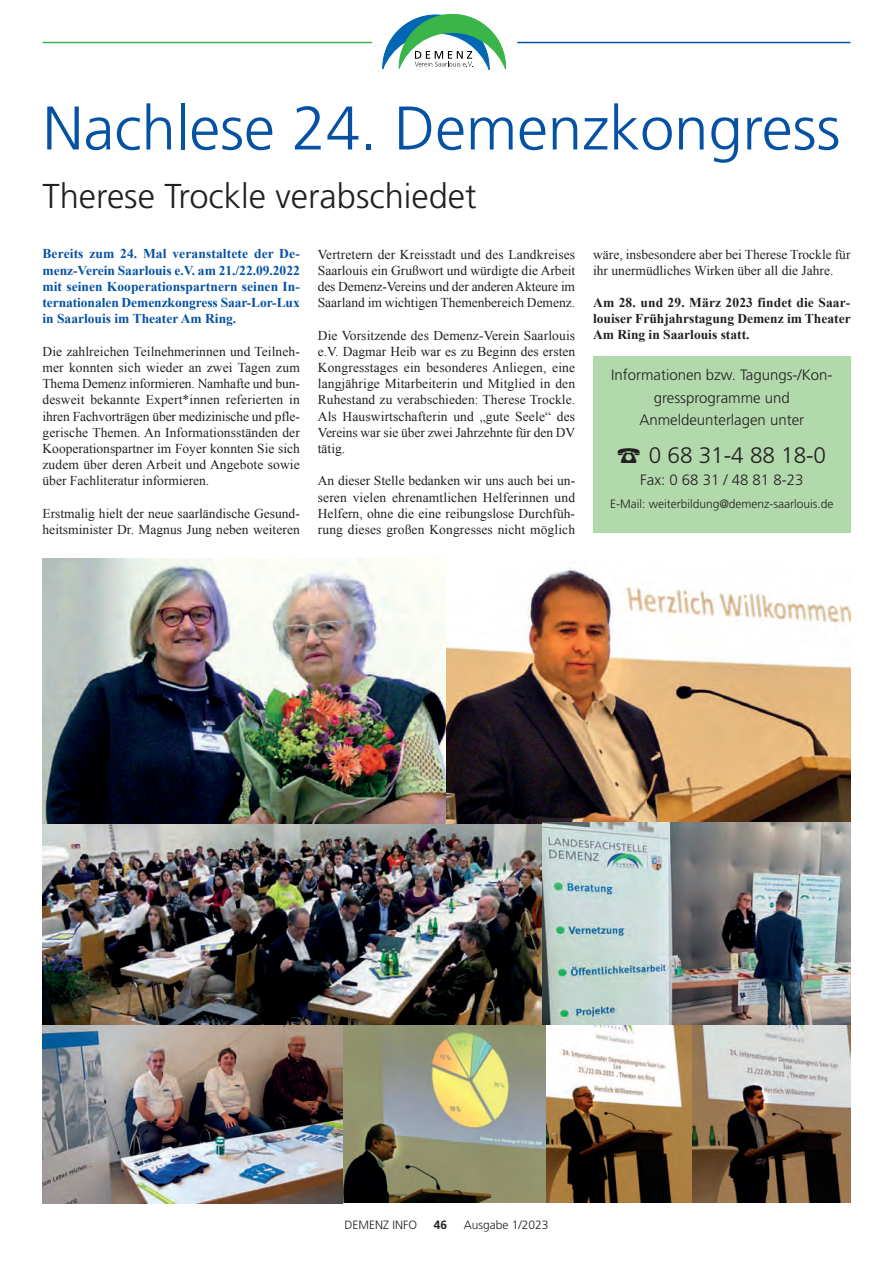
<style>
.page{position:relative;width:893px;height:1263px;background:#fff}
.page>*{position:absolute;margin:0;border:0;box-sizing:border-box;transform-origin:0 0}
.t1{font:300 61.5px "Frutiger";color:#0551a4}
.t2{font:300 34.5px "Frutiger";color:#231f20}
.t3{font:300 22.5px "Frutiger";color:#231f20}
.t4{font:300 15px/22.5px "Frutiger";color:#231f20;text-align:center}
.t5{font:13.5px/16.2px "Times New Roman";color:#231f20;text-align:justify}
.t6{font:700 13.5px/16.2px "Times New Roman";letter-spacing:-.005em;color:#0551a4;text-align:justify}
.t7{font:700 13.5px/16.2px "Times New Roman";color:#231f20;text-align:justify}
.t8{font:300 12px "Frutiger";color:#231f20}
.t9{font:700 12px "Frutiger";color:#231f20}
</style>
<div class="page">
<hr style="left:43px;top:42px;width:329px;height:1px;background:#3ab54a">
<hr style="left:517px;top:42px;width:333px;height:1px;background:#0551a4">
<svg style="left:383px;top:14px;width:123px;height:56px"></svg>
<div style="left:593px;top:356px;width:257px;height:177px;background:#b2d9ab"></div>
<img style="left:43px;top:558px;width:425px;height:266px">
<img style="left:343px;top:1024px;width:204px;height:179px">
<svg style="left:547px;top:1024px;width:145px;height:179px"></svg>
<img style="left:692px;top:1024px;width:158px;height:179px">
<img style="left:43px;top:1025px;width:300px;height:179px">
<img style="left:43px;top:824px;width:501px;height:201px">
<img style="left:447px;top:560px;width:403px;height:263px">
<img style="left:543px;top:822px;width:307px;height:202px">
<h1 class="t1" style="left:43px;top:103px;width:799px">Nachlese 24. Demenzkongress</h1>
<h2 class="t2" style="left:43px;top:182px;width:436px">Therese Trockle verabschiedet</h2>
<p class="t6" style="left:43px;top:246px;width:259px">Bereits zum 24. Mal veranstaltete der De&shy;menz-Verein Saarlouis e.V. am 21./22.09.2022 mit seinen Kooperationspartnern seinen In&shy;ternationalen Demenzkongress Saar-Lor-Lux in Saarlouis im Theater Am Ring.</p>
<p class="t5" style="left:43px;top:343px;width:259px">Die zahlreichen Teilnehmerinnen und Teilneh&shy;mer konnten sich wieder an zwei Tagen zum Thema Demenz informieren. Namhafte und bun&shy;desweit bekannte Expert*innen referierten in ihren Fachvorträgen über medizinische und pfle&shy;gerische Themen. An Informationsständen der Kooperationspartner im Foyer konnten Sie sich zudem über deren Arbeit und Angebote sowie über Fachliteratur informieren.</p>
<p class="t5" style="left:43px;top:505px;width:259px">Erstmalig hielt der neue saarländische Gesund&shy;heitsminister Dr. Magnus Jung neben weiteren</p>
<p class="t5" style="left:318px;top:246px;width:259px">Vertretern der Kreisstadt und des Landkreises Saarlouis ein Grußwort und würdigte die Arbeit des Demenz-Vereins und der anderen Akteure im Saarland im wichtigen Themenbereich Demenz.</p>
<p class="t5" style="left:318px;top:327px;width:259px">Die Vorsitzende des Demenz-Verein Saarlouis e.V. Dagmar Heib war es zu Beginn des ersten Kongresstages ein besonderes Anliegen, eine langjährige Mitarbeiterin und Mitglied in den Ruhestand zu verabschieden: Therese Trockle.<br>Als Hauswirtschafterin und „gute Seele“ des Vereins war sie über zwei Jahrzehnte für den DV tätig.</p>
<p class="t5" style="left:318px;top:473px;width:259px">An dieser Stelle bedanken wir uns auch bei un&shy;seren vielen ehrenamtlichen Helferinnen und Helfern, ohne die eine reibungslose Durchfüh&shy;rung dieses großen Kongresses nicht möglich</p>
<p class="t5" style="left:593px;top:246px;width:259px">wäre, insbesondere aber bei Therese Trockle für ihr unermüdliches Wirken über all die Jahre.</p>
<p class="t7" style="left:593px;top:294px;width:259px">Am 28. und 29. März 2023 findet die Saar&shy;louiser Frühjahrstagung Demenz im Theater Am Ring in Saarlouis statt.</p>
<p class="t4" style="left:611px;top:365px;width:223px">Informationen bzw. Tagungs-/Kon&shy;gressprogramme und<br>Anmeldeunterlagen unter</p>
<h3 class="t3" style="left:649px;top:446px;width:179px">0 68 31-4 88 18-0</h3>
<p class="t4" style="left:640px;top:470px;width:165px">Fax: 0 68 31 / 48 81 8-23</p>
<p class="t8" style="left:610px;top:499px;width:225px">E-Mail: weiterbildung@demenz-saarlouis.de</p>
<p class="t8" style="left:345px;top:1220px;width:74px">DEMENZ INFO</p>
<p class="t9" style="left:434px;top:1220px;width:15px">46</p>
<p class="t8" style="left:464px;top:1220px;width:86px">Ausgabe 1/2023</p>
</div>
